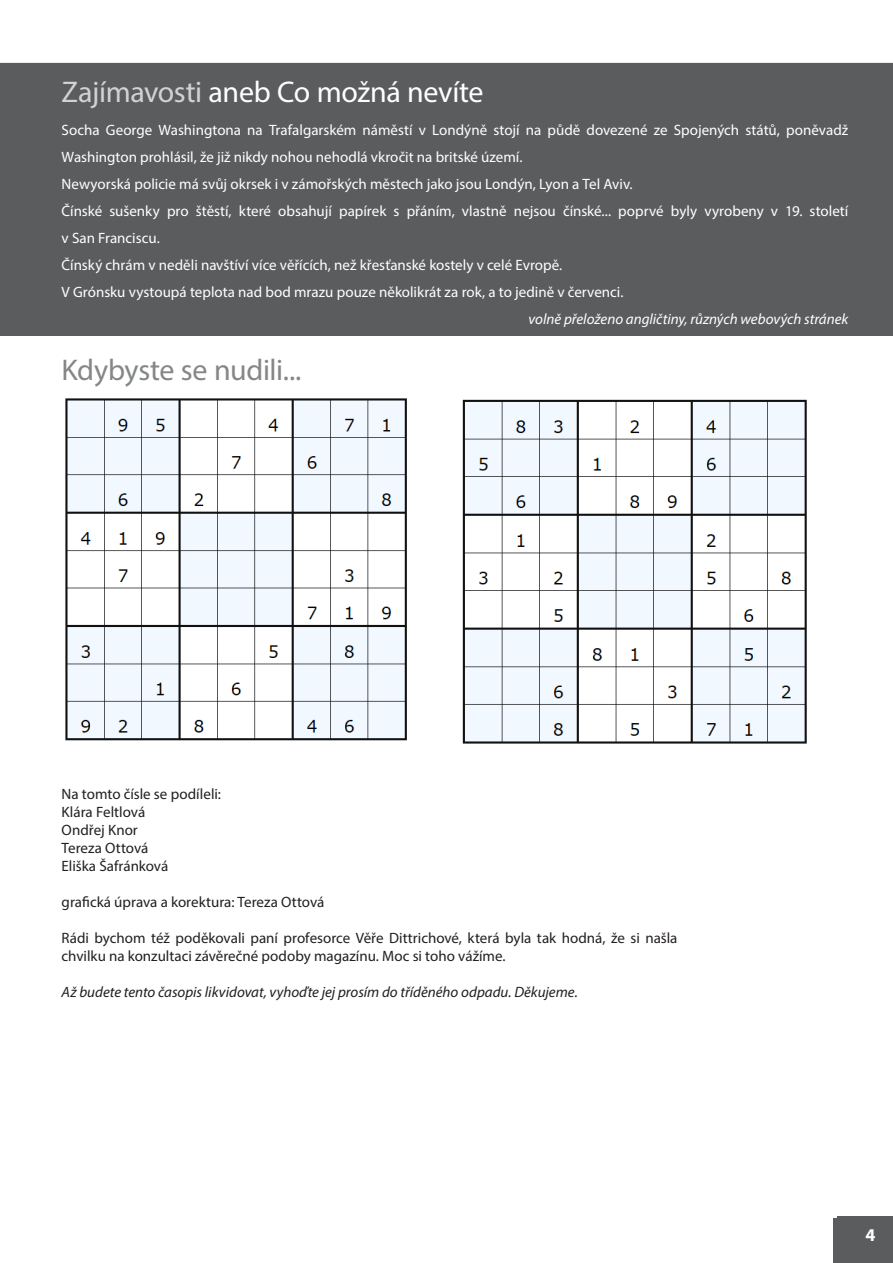
<style>
.page{position:relative;width:893px;height:1263px;background:#fff}
.page>*{position:absolute;margin:0;border:0;box-sizing:border-box;transform-origin:0 0}
.Head_1{font:30px "Myriad Pro";letter-spacing:-.015em;color:#fff}
.Head_1-2{font:30px "Myriad Pro";letter-spacing:-.015em;color:#848687}
.t1{font:700 18px "Myriad Pro";color:#fff}
.t2{font:15px/27px "Myriad Pro";color:#fff}
.t3{font:15px/18px "Myriad Pro";color:#231f20}
.t4{font:italic 15px "Myriad Pro";color:#231f20}
.t5{font:italic 15px "Myriad Pro";letter-spacing:-.005em;color:#fff}
.s1{color:#d1d2d4}
</style>
<div class="page">
<div style="left:833px;top:1218px;width:60px;height:44px;background:#5a5c5d"></div>
<div style="left:837px;top:1216px;width:56px;height:47px;background:#5a5c5d"></div>
<svg style="left:0;top:62px;width:893px;height:2px;background:#a2a3a4"></svg>
<div style="left:0;top:64px;width:893px;height:272px;background:#5a5c5d"></div>
<img style="left:65px;top:398px;width:342px;height:342px">
<img style="left:462px;top:399px;width:345px;height:345px">
<p class="Head_1" style="left:62px;top:73px;width:423px"><span class="s1">Zajímavosti</span> aneb Co možná nevíte</p>
<p class="t2" style="left:62px;top:116px;width:788px">Socha George Washingtona na Trafalgarském náměstí v Londýně stojí na půdě dovezené ze Spojených států, poněvadž<br>Washington prohlásil, že již nikdy nohou nehodlá vkročit na britské území.</p>
<p class="t2" style="left:62px;top:170px;width:573px">Newyorská policie má svůj okrsek i v zámořských městech jako jsou Londýn, Lyon a Tel Aviv.</p>
<p class="t2" style="left:62px;top:197px;width:788px">Čínské sušenky pro štěstí, které obsahují papírek s přáním, vlastně nejsou čínské... poprvé byly vyrobeny v 19. století v San Franciscu.</p>
<p class="t2" style="left:62px;top:251px;width:502px">Čínský chrám v neděli navštíví více věřících, než křesťanské kostely v celé Evropě.</p>
<p class="t2" style="left:62px;top:278px;width:563px">V Grónsku vystoupá teplota nad bod mrazu pouze několikrát za rok, a to jedině v červenci.</p>
<p class="t5" style="left:529px;top:309px;width:321px">volně přeloženo angličtiny, různých webových stránek</p>
<p class="Head_1-2" style="left:62px;top:351px;width:241px">Kdybyste se nudili...</p>
<p class="t3" style="left:62px;top:785px;width:161px">Na tomto čísle se podíleli:</p>
<p class="t3" style="left:62px;top:803px;width:85px">Klára Feltlová</p>
<p class="t3" style="left:62px;top:821px;width:78px">Ondřej Knor</p>
<p class="t3" style="left:62px;top:839px;width:88px">Tereza Ottová</p>
<p class="t3" style="left:62px;top:857px;width:108px">Eliška Šafránková</p>
<p class="t3" style="left:62px;top:893px;width:264px">grafická úprava a korektura: Tereza Ottová</p>
<p class="t3" style="left:62px;top:929px;width:617px">Rádi bychom též poděkovali paní profesorce Věře Dittrichové, která byla tak hodná, že si našla chvilku na konzultaci závěrečné podoby magazínu. Moc si toho vážíme.</p>
<p class="t4" style="left:62px;top:983px;width:518px">Až budete tento časopis likvidovat, vyhoďte jej prosím do tříděného odpadu. Děkujeme.</p>
<p class="t1" style="left:865px;top:1223px;width:11px">4</p>
<p class="t1" style="left:862px;top:1225px;width:11px">4</p>
</div>
